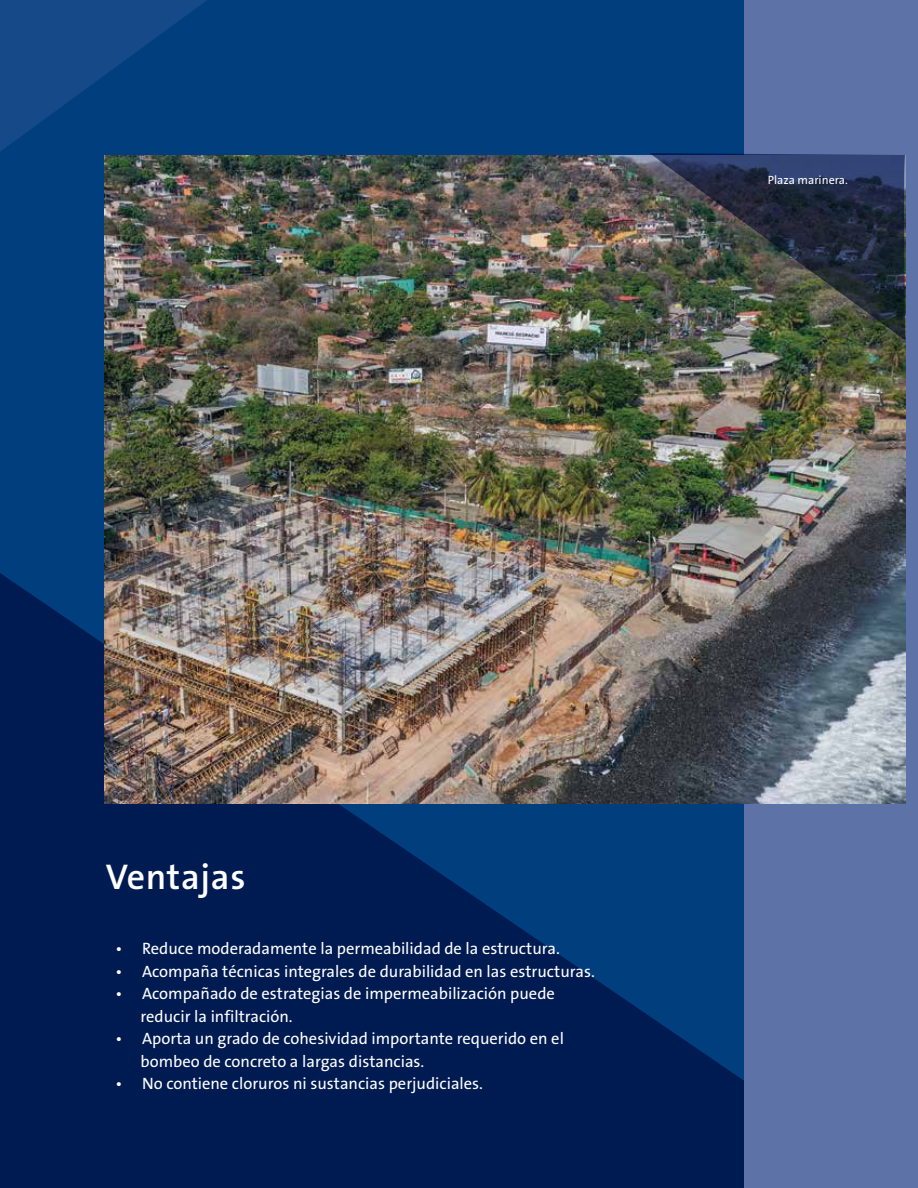
<style>
.page{position:relative;width:918px;height:1188px;background:#003e7e}
.page>*{position:absolute;margin:0;border:0;box-sizing:border-box;transform-origin:0 0}
.t1{font:600 36px "The Sans B6";letter-spacing:.02em;color:#fff}
.t2{font:16.5px/22.5px "The Sans B5 Plain";color:#fff}
.t3{font:12px "The Sans B5 Plain";color:#fff}
</style>
<div class="page">
<svg style="left:0;top:573px;width:745px;height:615px;fill:#001b52"></svg>
<div style="left:745px;top:0;width:173px;height:1188px;background:#5d72a6"></div>
<img style="left:104px;top:156px;width:801px;height:647px">
<svg style="left:0;top:0;width:224px;height:161px"></svg>
<img style="left:650px;top:153px;width:255px;height:187px">
<p class="t3" style="left:768px;top:174px;width:81px">Plaza marinera.</p>
<h1 class="t1" style="left:106px;top:857px;width:141px">Ventajas</h1>
<p class="t2" style="left:116px;top:938px;width:446px">• Reduce moderadamente la permeabilidad de la estructura.</p>
<p class="t2" style="left:116px;top:960px;width:481px">• Acompaña técnicas integrales de durabilidad en las estructuras.</p>
<p class="t2" style="left:141px;top:983px;width:416px;text-indent:-25px">• Acompañado de estrategias de impermeabilización puede reducir la infiltración.</p>
<p class="t2" style="left:141px;top:1028px;width:425px;text-indent:-25px">• Aporta un grado de cohesividad importante requerido en el bombeo de concreto a largas distancias.</p>
<p class="t2" style="left:116px;top:1073px;width:369px">• No contiene cloruros ni sustancias perjudiciales.</p>
</div>
